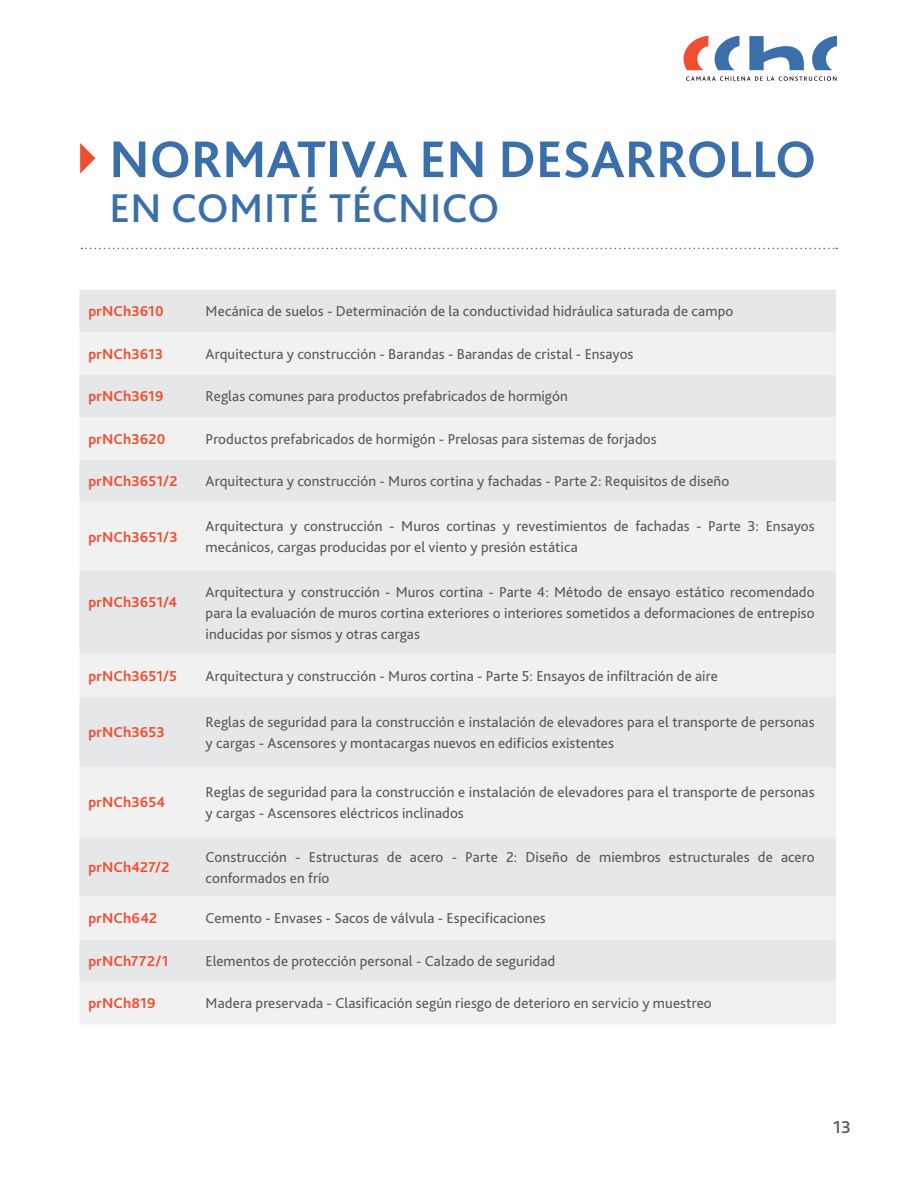
<style>
.page{position:relative;width:918px;height:1188px;background:#fff}
.page>*{position:absolute;margin:0;border:0;box-sizing:border-box;transform-origin:0 0}
.t1{font:700 54px "Bliss Pro";letter-spacing:-.005em;color:#3b6faa}
.t2{font:500 42px "Bliss Pro";letter-spacing:.015em;color:#3b6faa}
.t3{font:500 18px "Bliss Pro";color:#58595b}
.t4{font:15px/21px "Bliss Pro";letter-spacing:.005em;color:#58595b}
.t5{font:700 15px "Bliss Pro";letter-spacing:.01em;color:#f04e30}
</style>
<div class="page">
<svg style="left:749px;top:36px;width:55px;height:34px"></svg>
<svg style="left:812px;top:36px;width:25px;height:34px"></svg>
<svg style="left:715px;top:36px;width:24px;height:34px"></svg>
<svg style="left:684px;top:36px;width:24px;height:34px"></svg>
<svg style="left:686px;top:76px;width:151px;height:5px"></svg>
<svg style="left:81px;top:248px;width:756px;height:1px"></svg>
<svg style="left:80px;top:143px;width:15px;height:31px"></svg>
<div style="left:79px;top:290px;width:757px;height:42px;background:#e6e7e8"></div>
<svg style="left:79px;top:332px;width:757px;height:692px;fill:#f1f1f2"></svg>
<h1 class="t1" style="left:109px;top:126px;width:709px">NORMATIVA EN DESARROLLO</h1>
<h2 class="t2" style="left:110px;top:182px;width:391px">EN COMITÉ TÉCNICO</h2>
<p class="t5" style="left:88px;top:302px;width:77px">prNCh3610</p>
<p class="t4" style="left:206px;top:300px;width:529px">Mecánica de suelos - Determinación de la conductividad hidráulica saturada de campo</p>
<p class="t5" style="left:88px;top:344px;width:76px">prNCh3613</p>
<p class="t4" style="left:206px;top:343px;width:429px">Arquitectura y construcción - Barandas - Barandas de cristal - Ensayos</p>
<p class="t5" style="left:88px;top:387px;width:77px">prNCh3619</p>
<p class="t4" style="left:206px;top:385px;width:364px">Reglas comunes para productos prefabricados de hormigón</p>
<p class="t5" style="left:88px;top:429px;width:78px">prNCh3620</p>
<p class="t4" style="left:206px;top:428px;width:452px">Productos prefabricados de hormigón - Prelosas para sistemas de forjados</p>
<p class="t5" style="left:88px;top:472px;width:90px">prNCh3651/2</p>
<p class="t4" style="left:206px;top:470px;width:525px">Arquitectura y construcción - Muros cortina y fachadas - Parte 2: Requisitos de diseño</p>
<p class="t5" style="left:88px;top:527px;width:91px">prNCh3651/3</p>
<p class="t4" style="left:206px;top:515px;width:610px">Arquitectura y construcción - Muros cortinas y revestimientos de fachadas - Parte 3: Ensayos mecánicos, cargas producidas por el viento y presión estática</p>
<p class="t5" style="left:88px;top:593px;width:90px">prNCh3651/4</p>
<p class="t4" style="left:206px;top:581px;width:610px;text-align:justify">Arquitectura y construcción - Muros cortina - Parte 4: Método de ensayo estático recomendado para la evaluación de muros cortina exteriores o interiores sometidos a deformaciones de entrepiso inducidas por sismos y otras cargas</p>
<p class="t5" style="left:88px;top:667px;width:90px">prNCh3651/5</p>
<p class="t4" style="left:206px;top:665px;width:514px">Arquitectura y construcción - Muros cortina - Parte 5: Ensayos de infiltración de aire</p>
<p class="t5" style="left:88px;top:723px;width:78px">prNCh3653</p>
<p class="t4" style="left:206px;top:711px;width:611px">Reglas de seguridad para la construcción e instalación de elevadores para el transporte de personas y cargas - Ascensores y montacargas nuevos en edificios existentes</p>
<p class="t5" style="left:88px;top:793px;width:78px">prNCh3654</p>
<p class="t4" style="left:206px;top:781px;width:611px">Reglas de seguridad para la construcción e instalación de elevadores para el transporte de personas y cargas - Ascensores eléctricos inclinados</p>
<p class="t5" style="left:88px;top:858px;width:82px">prNCh427/2</p>
<p class="t4" style="left:206px;top:846px;width:610px">Construcción - Estructuras de acero - Parte 2: Diseño de miembros estructurales de acero conformados en frío</p>
<p class="t5" style="left:88px;top:909px;width:70px">prNCh642</p>
<p class="t4" style="left:206px;top:908px;width:342px">Cemento - Envases - Sacos de válvula - Especificaciones</p>
<p class="t5" style="left:88px;top:952px;width:81px">prNCh772/1</p>
<p class="t4" style="left:206px;top:950px;width:351px">Elementos de protección personal - Calzado de seguridad</p>
<p class="t5" style="left:88px;top:994px;width:68px">prNCh819</p>
<p class="t4" style="left:206px;top:993px;width:508px">Madera preservada - Clasificación según riesgo de deterioro en servicio y muestreo</p>
<p class="t3" style="left:833px;top:1116px;width:19px">13</p>
</div>
